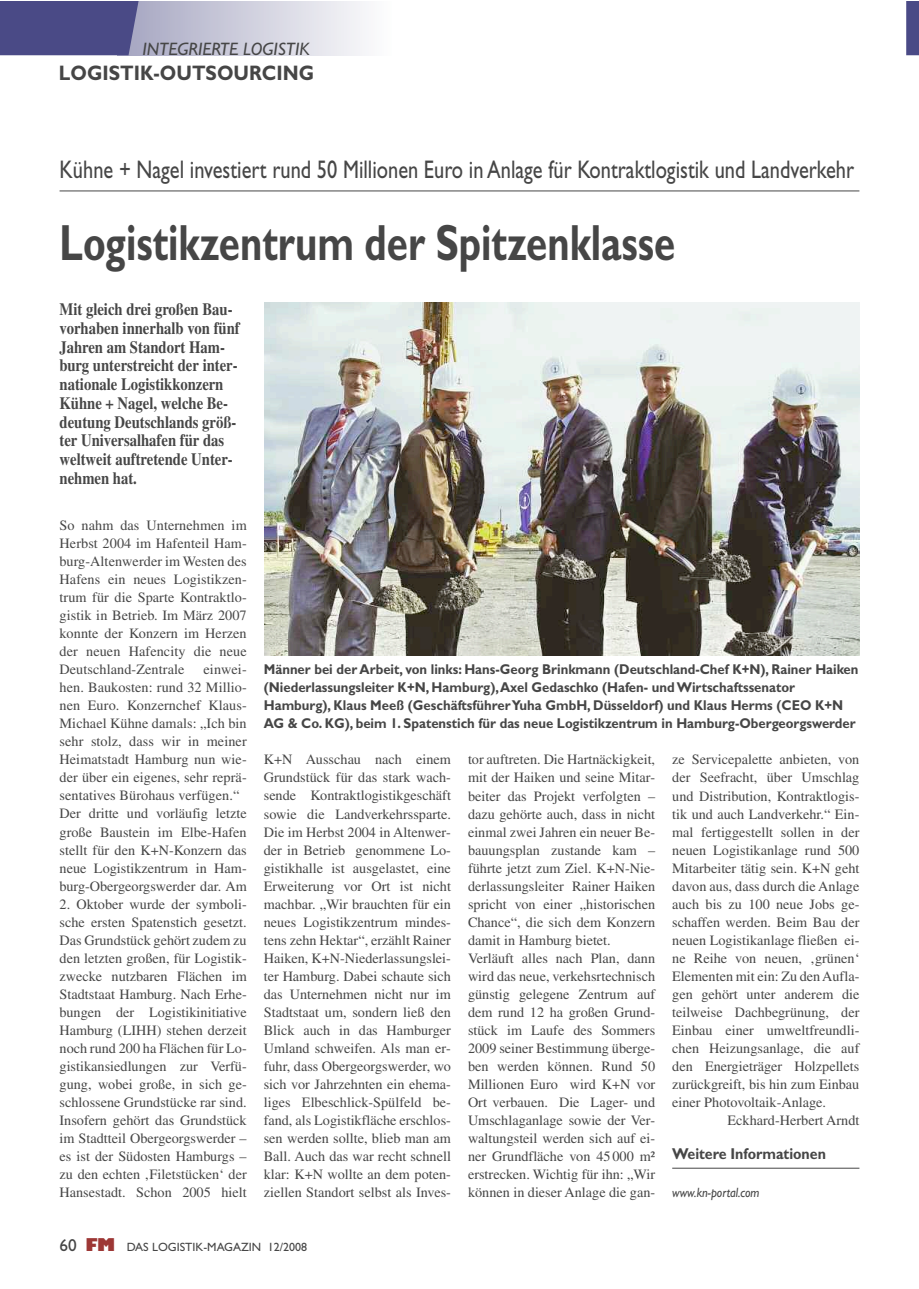
<style>
.page{position:relative;width:919px;height:1289px;background:#fff}
.page>*{position:absolute;margin:0;border:0;box-sizing:border-box;transform-origin:0 0}
.t1{font:700 51px "Gill Sans";color:#464646;scale:.75 1}
.t2{font:25.5px "Gill Sans";color:#464646;scale:.8 1}
.t3{font:700 21px "Gill Sans";color:#464646;scale:.9 1}
.t4{font:italic 18px "Gill Sans";color:#464646}
.t5{font:700 17.25px/18.8px "Times";color:#464646;scale:.85 1}
.t6{font:700 15.75px "Gill Sans";color:#464646;scale:.9 1}
.t7{font:14.25px/18px "Times";color:#464646;text-align:justify}
.t8{font:700 14.25px/18px "Gill Sans";color:#464646;scale:.92 1}
.t9{font:italic 13.5px "Gill Sans";color:#464646;scale:.9 1}
.t10{font:12px "Gill Sans";color:#464646}
.s1{font-size:17.25px}
.s2{font-weight:800;font-size:17.25px;color:#9d3735}
</style>
<div class="page">
<hr style="left:60px;top:190px;width:799px;height:1px;background:#464646">
<hr style="left:672px;top:1167px;width:187px;height:1px;background:#464646">
<img style="left:264px;top:302px;width:595px;height:354px">
<div style="left:118px;top:1px;width:273px;height:54px;background:linear-gradient(to right,#a5a5c0,#fefefe)"></div>
<div style="left:0;top:1px;width:139px;height:54px;background:#4a4a86"></div>
<svg style="left:906px;top:1px;width:12px;height:54px"></svg>
<p class="t4" style="left:142px;top:39px;width:169px">INTEGRIERTE LOGISTIK</p>
<h3 class="t3" style="left:59px;top:60px;width:285px">LOGISTIK-OUTSOURCING</h3>
<h2 class="t2" style="left:60px;top:154px;width:994px">Kühne + Nagel investiert rund 50 Millionen Euro in Anlage für Kontraktlogistik und Landverkehr</h2>
<h1 class="t1" style="left:60px;top:213px;width:822px">Logistikzentrum der Spitzenklasse</h1>
<p class="t5" style="left:60px;top:299px;width:213px">Mit gleich drei großen Bau&shy;vorhaben innerhalb von fünf<br>Jahren am Standort Ham&shy;burg unterstreicht der inter&shy;nationale Logistikkonzern<br>Kühne + Nagel, welche Be&shy;deutung Deutschlands größ&shy;ter Universalhafen für das weltweit auftretende Unter&shy;nehmen hat.</p>
<p class="t7" style="left:60px;top:516px;width:189px">So nahm das Unternehmen im Herbst 2004 im Hafenteil Ham&shy;burg-Altenwerder im Westen des Hafens ein neues Logistikzen&shy;trum für die Sparte Kontraktlo&shy;gistik in Betrieb. Im März 2007 konnte der Konzern im Herzen der neuen Hafencity die neue Deutschland-Zentrale</p>
<p class="t8" style="left:264px;top:660px;width:648px">Männer bei der Arbeit, von links: Hans-Georg Brinkmann (Deutschland-Chef K+N), Rainer Haiken (Niederlassungsleiter K+N, Hamburg),Axel Gedaschko (Hafen- undWirtschaftssenator Hamburg), Klaus Meeß (GeschäftsführerYuha GmbH, Düsseldorf) und Klaus Herms (CEO K+N AG &amp; Co. KG), beim 1. Spatenstich für das neue Logistikzentrum in Hamburg-Obergeorgswerder</p>
<p class="t7" style="left:60px;top:660px;width:189px;text-align:left;text-indent:144px">einwei&shy;hen. Baukosten: rund 32 Millio&shy;nen Euro. Konzernchef Klaus-<br>Michael Kühne damals: „Ich bin sehr stolz, dass wir in meiner<br>Heimatstadt Hamburg nun wie&shy;der über ein eigenes, sehr reprä&shy;sentatives Bürohaus verfügen.“<br>Der dritte und vorläufig letzte große Baustein im Elbe-Hafen stellt für den K+N-Konzern das neue Logistikzentrum in Ham&shy;burg-Obergeorgswerder dar. Am</p>
<p class="t7" style="left:60px;top:894px;width:189px">2. Oktober wurde der symboli&shy;sche ersten Spatenstich gesetzt.<br>Das Grundstück gehört zudem zu den letzten großen, für Logistik&shy;zwecke nutzbaren Flächen im Stadtstaat Hamburg. Nach Erhe&shy;bungen der Logistikinitiative Hamburg (LIHH) stehen derzeit noch rund 200 ha Flächen für Lo&shy;gistikansiedlungen zur Verfü&shy;gung, wobei große, in sich ge&shy;schlossene Grundstücke rar sind.<br>Insofern gehört das Grundstück im Stadtteil Obergeorgswerder – es ist der Südosten Hamburgs – zu den echten ‚Filetstücken‘ der Hansestadt. Schon 2005 hielt</p>
<p class="t7" style="left:264px;top:750px;width:189px">K+N Ausschau nach einem Grundstück für das stark wach&shy;sende Kontraktlogistikgeschäft sowie die Landverkehrssparte.<br>Die im Herbst 2004 in Altenwer&shy;der in Betrieb genommene Lo&shy;gistikhalle ist ausgelastet, eine Erweiterung vor Ort ist nicht machbar. „Wir brauchten für ein neues Logistikzentrum mindes&shy;tens zehn Hektar“, erzählt Rainer Haiken, K+N-Niederlassungslei&shy;ter Hamburg. Dabei schaute sich das Unternehmen nicht nur im Stadtstaat um, sondern ließ den Blick auch in das Hamburger Umland schweifen. Als man er&shy;fuhr, dass Obergeorgswerder, wo sich vor Jahrzehnten ein ehema&shy;liges Elbeschlick-Spülfeld be&shy;fand, als Logistikfläche erschlos&shy;sen werden sollte, blieb man am Ball. Auch das war recht schnell klar: K+N wollte an dem poten&shy;ziellen Standort selbst als Inves-</p>
<p class="t7" style="left:468px;top:750px;width:189px;text-align:left">tor auftreten. Die Hartnäckigkeit, mit der Haiken und seine Mitar&shy;beiter das Projekt verfolgten – dazu gehörte auch, dass in nicht einmal zwei Jahren ein neuer Be&shy;bauungsplan zustande kam – führte jetzt zum Ziel. K+N-Nie&shy;derlassungsleiter Rainer Haiken spricht von einer „historischen<br>Chance“, die sich dem Konzern damit in Hamburg bietet.<br>Verläuft alles nach Plan, dann wird das neue, verkehsrtechnisch günstig gelegene Zentrum auf dem rund 12 ha großen Grund&shy;stück im Laufe des Sommers<br>2009 seiner Bestimmung überge&shy;ben werden können. Rund 50<br>Millionen Euro wird K+N vor<br>Ort verbauen. Die Lager- und<br>Umschlaganlage sowie der Ver&shy;waltungsteil werden sich auf ei&shy;ner Grundfläche von 45 000 m² erstrecken. Wichtig für ihn: „Wir können in dieser Anlage die gan-</p>
<p class="t7" style="left:672px;top:750px;width:189px">ze Servicepalette anbieten, von der Seefracht, über Umschlag und Distribution, Kontraktlogis&shy;tik und auch Landverkehr.“ Ein&shy;mal fertiggestellt sollen in der neuen Logistikanlage rund 500<br>Mitarbeiter tätig sein. K+N geht davon aus, dass durch die Anlage auch bis zu 100 neue Jobs ge&shy;schaffen werden. Beim Bau der neuen Logistikanlage fließen ei&shy;ne Reihe von neuen, ‚grünen‘ Elementen mit ein: Zu denAufla&shy;gen gehört unter anderem die teilweise Dachbegrünung, der Einbau einer umweltfreundli&shy;chen Heizungsanlage, die auf den Energieträger Holzpellets zurückgreift, bis hin zum Einbau einer Photovoltaik-Anlage.</p>
<p class="t7" style="left:727px;top:1110px;width:133px">Eckhard-Herbert Arndt</p>
<p class="t6" style="left:672px;top:1144px;width:172px">Weitere Informationen</p>
<p class="t9" style="left:672px;top:1184px;width:99px">www.kn-portal.com</p>
<p class="t10" style="left:60px;top:1239px;width:249px"><span class="s1">60</span> <span class="s2">FM</span> DAS LOGISTIK-MAGAZIN 12/2008</p>
</div>
